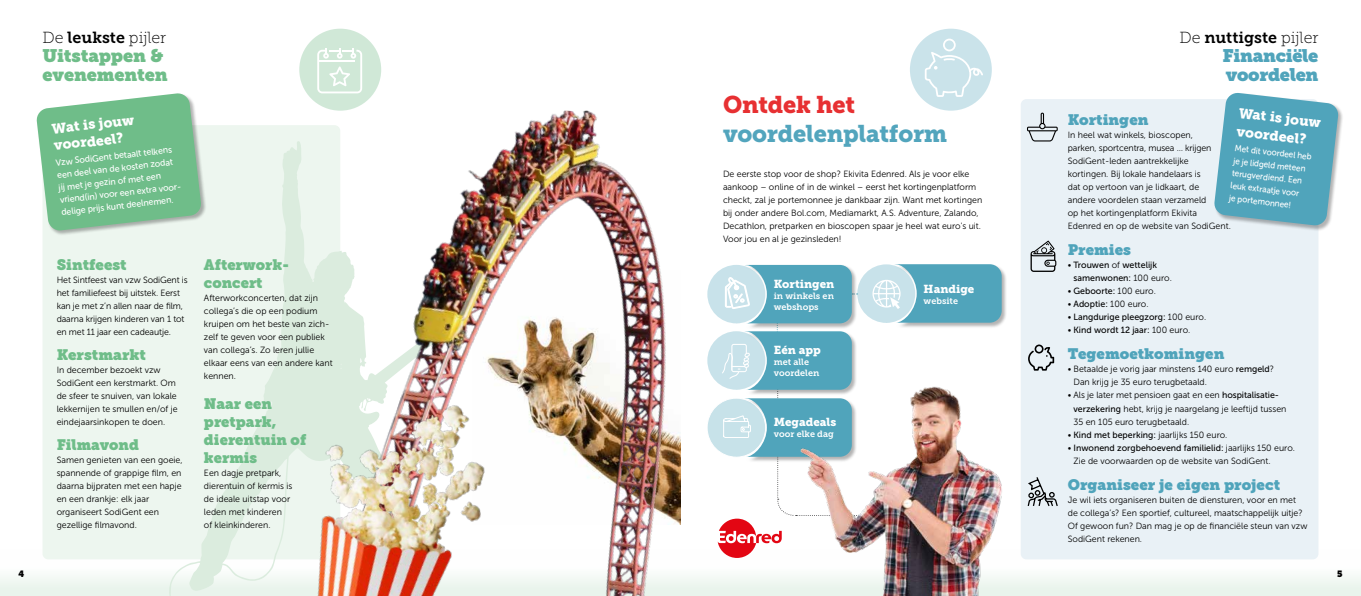
<style>
.page{position:relative;width:1361px;height:596px;background:#fff}
.page>*{position:absolute;margin:0;border:0;box-sizing:border-box;transform-origin:0 0}
.t1{font:24px "Museo Slab 900";letter-spacing:-.01em;color:#52a5bd}
.t2{font:24px "Museo Slab 900";letter-spacing:-.01em;color:#e73032}
.t3{font:18px/19px "Museo Slab";letter-spacing:-.005em;color:#6fbd89}
.t4{font:18px/19px "Museo Slab";letter-spacing:-.015em;color:#50a4bb}
.t5{font:16px "Museo Slab 700";color:#000}
.t6{font:16px "Museo Slab 100";color:#000}
.t7{font:15px/18px "Museo Slab";color:#6fbd89}
.t8{font:15px "Museo Slab";color:#50a4bb}
.t9{font:14px/17px "Museo Slab 900";color:#fff}
.t10{font:11.5px "Museo Slab 900";color:#fff}
.t11{font:9px/13px "Museo Sans 300";color:#000}
.t12{font:9px/13px "Museo Sans 500";color:#000}
.t13{font:9px/12.5px "Museo Sans 500";color:#fff}
.t14{font:9px/12.5px "Museo Sans 500";color:#fff;scale:.91 1}
.t15{font:9px/10.8px "Museo Slab 700";color:#fff}
.t16{font:9px "Museo Slab";color:#000}
.s1{font-family:"Museo Slab 700"}
.s2{font-family:"Museo Slab 100"}
.s3{font-family:"Museo Sans 300"}
.s4{font-family:"Museo Sans 500"}
</style>
<div class="page">
<div style="left:0;top:548px;width:1361px;height:47px;background:linear-gradient(to bottom,#fff,#e9f4ec)"></div>
<div style="left:1020px;top:99px;width:298px;height:460px;background:#e9f1f6;border-radius:6px"></div>
<div style="left:43px;top:125px;width:297px;height:434px;background:#edf6ef;border-radius:6px"></div>
<div style="left:299px;top:29px;width:82px;height:82px;background:#d0e8d7;border-radius:50%"></div>
<svg style="left:317px;top:48px;width:45px;height:45px"></svg>
<div style="left:37px;top:93px;width:170px;height:143px;background:#000;opacity:.3"></div>
<svg style="left:36px;top:93px;width:166px;height:138px"></svg>
<svg style="left:168px;top:141px;width:131px;height:454px"></svg>
<img style="left:299px;top:111px;width:381px;height:484px">
<img style="left:257px;top:380px;width:272px;height:215px">
<div style="left:1214px;top:93px;width:130px;height:138px;background:#000;opacity:.3"></div>
<svg style="left:1214px;top:93px;width:124px;height:133px"></svg>
<svg style="left:1028px;top:344px;width:26px;height:26px"></svg>
<div style="left:886px;top:264px;width:121px;height:64px;background:#000;opacity:.3"></div>
<img style="left:796px;top:483px;width:212px;height:112px">
<div style="left:910px;top:29px;width:82px;height:82px;background:#cae3ea;border-radius:50%"></div>
<svg style="left:925px;top:39px;width:58px;height:58px"></svg>
<svg style="left:1027px;top:477px;width:31px;height:29px"></svg>
<svg style="left:1030px;top:240px;width:26px;height:32px"></svg>
<svg style="left:1027px;top:112px;width:30px;height:29px"></svg>
<svg style="left:707px;top:265px;width:58px;height:58px"></svg>
<svg style="left:707px;top:331px;width:58px;height:58px"></svg>
<svg style="left:707px;top:398px;width:58px;height:59px"></svg>
<img style="left:717px;top:264px;width:284px;height:293px">
<h3 class="t6" style="left:43px;top:29px;width:125px">De <span class="s1">leukste</span> pijler</h3>
<h2 class="t3" style="left:43px;top:46px;width:127px">Uitstappen &amp; evenementen</h2>
<h3 class="t9" style="left:51px;top:120px;width:84px;rotate:-6deg">Wat is jouw voordeel?</h3>
<p class="t13" style="left:55px;top:157px;width:124px;rotate:-7deg">Vzw SodiGent betaalt telkens een deel van de kosten zodat jij met je gezin of met een vriend(in) voor een extra voor&shy;delige prijs kunt deelnemen.</p>
<h3 class="t7" style="left:57px;top:255px;width:72px">Sintfeest</h3>
<p class="t11" style="left:57px;top:273px;width:132px">Het Sintfeest van vzw SodiGent is het familiefeest bij uitstek. Eerst kan je met z’n allen naar de film, daarna krijgen kinderen van 1 tot en met 11 jaar een cadeautje.</p>
<h3 class="t7" style="left:57px;top:345px;width:91px">Kerstmarkt</h3>
<p class="t11" style="left:57px;top:363px;width:123px">In december bezoekt vzw<br>SodiGent een kerstmarkt. Om de sfeer te snuiven, van lokale lekkernijen te smullen en/of je eindejaarsinkopen te doen.</p>
<h3 class="t7" style="left:57px;top:435px;width:84px">Filmavond</h3>
<p class="t11" style="left:57px;top:453px;width:127px">Samen genieten van een goeie, spannende of grappige film, en daarna bijpraten met een hapje en een drankje: elk jaar organiseert SodiGent een gezellige filmavond.</p>
<h3 class="t7" style="left:204px;top:255px;width:86px">Afterwork&shy;concert</h3>
<p class="t11" style="left:204px;top:291px;width:130px">Afterworkconcerten, dat zijn collega’s die op een podium kruipen om het beste van zich&shy;zelf te geven voor een publiek van collega’s. Zo leren jullie elkaar eens van een andere kant kennen.</p>
<h3 class="t7" style="left:204px;top:394px;width:104px">Naar een pretpark, dierentuin of kermis</h3>
<p class="t11" style="left:204px;top:466px;width:90px">Een dagje pretpark, dierentuin of kermis is de ideale uitstap voor leden met kinderen of kleinkinderen.</p>
<h1 class="t2" style="left:723px;top:91px;width:133px">Ontdek het</h1>
<h1 class="t1" style="left:723px;top:120px;width:226px">voordelenplatform</h1>
<p class="t11" style="left:723px;top:167px;width:261px">De eerste stop voor de shop? Ekivita Edenred. Als je voor elke aankoop – online of in de winkel – eerst het kortingenplatform checkt, zal je portemonnee je dankbaar zijn. Want met kortingen bij onder andere Bol.com, Mediamarkt, A.S. Adventure, Zalando, Decathlon, pretparken en bioscopen spaar je heel wat euro's uit.<br>Voor jou en al je gezinsleden!</p>
<p class="t10" style="left:774px;top:277px;width:62px">Kortingen</p>
<p class="t15" style="left:774px;top:290px;width:62px">in winkels en webshops</p>
<p class="t10" style="left:774px;top:343px;width:49px">Eén app</p>
<p class="t15" style="left:774px;top:356px;width:47px">met alle voordelen</p>
<p class="t10" style="left:774px;top:415px;width:64px">Megadeals</p>
<p class="t15" style="left:774px;top:428px;width:62px">voor elke dag</p>
<p class="t10" style="left:923px;top:282px;width:52px">Handige</p>
<p class="t15" style="left:923px;top:295px;width:36px">website</p>
<h3 class="t5" style="left:1179px;top:28px;width:141px"><span class="s2">De</span> nuttigste <span class="s2">pijler</span></h3>
<h2 class="t4" style="left:1222px;top:46px;width:97px">Financiële voordelen</h2>
<h3 class="t9" style="left:1239px;top:104px;width:84px;line-height:18.2px;rotate:6deg">Wat is jouw voordeel?</h3>
<p class="t14" style="left:1235px;top:142px;width:87px;rotate:6deg">Met dit voordeel heb je je lidgeld meteen terugverdiend. Een leuk extraatje voor je portemonnee!</p>
<h3 class="t8" style="left:1068px;top:111px;width:82px">Kortingen</h3>
<p class="t11" style="left:1068px;top:128px;width:165px">In heel wat winkels, bioscopen,<br>parken, sportcentra, musea … krijgen SodiGent-leden aantrekkelijke kortingen. Bij lokale handelaars is<br>dat op vertoon van je lidkaart, de<br>andere voordelen staan verzameld<br>op het kortingenplatform Ekivita Edenred en op de website van SodiGent.</p>
<h3 class="t8" style="left:1068px;top:241px;width:65px">Premies</h3>
<p class="t12" style="left:1073px;top:258px;width:100px;text-indent:-6px"><span class="s3">•</span> Trouwen <span class="s3">of</span> wettelijk samenwonen: <span class="s3">100 euro.</span></p>
<p class="t11" style="left:1068px;top:284px;width:90px">• <span class="s4">Geboorte:</span> 100 euro.</p>
<p class="t11" style="left:1068px;top:297px;width:82px">• <span class="s4">Adoptie:</span> 100 euro.</p>
<p class="t12" style="left:1068px;top:310px;width:140px"><span class="s3">•</span> Langdurige pleegzorg: <span class="s3">100 euro.</span></p>
<p class="t12" style="left:1068px;top:323px;width:124px"><span class="s3">•</span> Kind wordt 12 jaar: <span class="s3">100 euro.</span></p>
<h3 class="t8" style="left:1068px;top:345px;width:158px">Tegemoetkomingen</h3>
<p class="t11" style="left:1073px;top:362px;width:202px;text-indent:-6px">• Betaalde je vorig jaar minstens 140 euro <span class="s4">remgeld</span>?<br>Dan krijg je 35 euro terugbetaald.</p>
<p class="t11" style="left:1073px;top:388px;width:214px;text-indent:-6px">• Als je later met pensioen gaat en een <span class="s4">hospitalisatie&shy;verzekering</span> hebt, krijg je naargelang je leeftijd tussen<br>35 en 105 euro terugbetaald.</p>
<p class="t11" style="left:1068px;top:427px;width:161px">• <span class="s4">Kind met beperking:</span> jaarlijks 150 euro.</p>
<p class="t12" style="left:1068px;top:440px;width:229px"><span class="s3">•</span> Inwonend zorgbehoevend familielid: <span class="s3">jaarlijks 150 euro.</span></p>
<p class="t11" style="left:1073px;top:453px;width:199px">Zie de voorwaarden op de website van SodiGent.</p>
<h3 class="t8" style="left:1068px;top:475px;width:214px">Organiseer je eigen project</h3>
<p class="t11" style="left:1068px;top:492px;width:241px">Je wil iets organiseren buiten de diensturen, voor en met de collega’s? Een sportief, cultureel, maatschappelijk uitje?<br>Of gewoon fun? Dan mag je op de financiële steun van vzw SodiGent rekenen.</p>
<p class="t16" style="left:18px;top:568px;width:7px">4</p>
<p class="t16" style="left:1337px;top:568px;width:7px">5</p>
</div>
